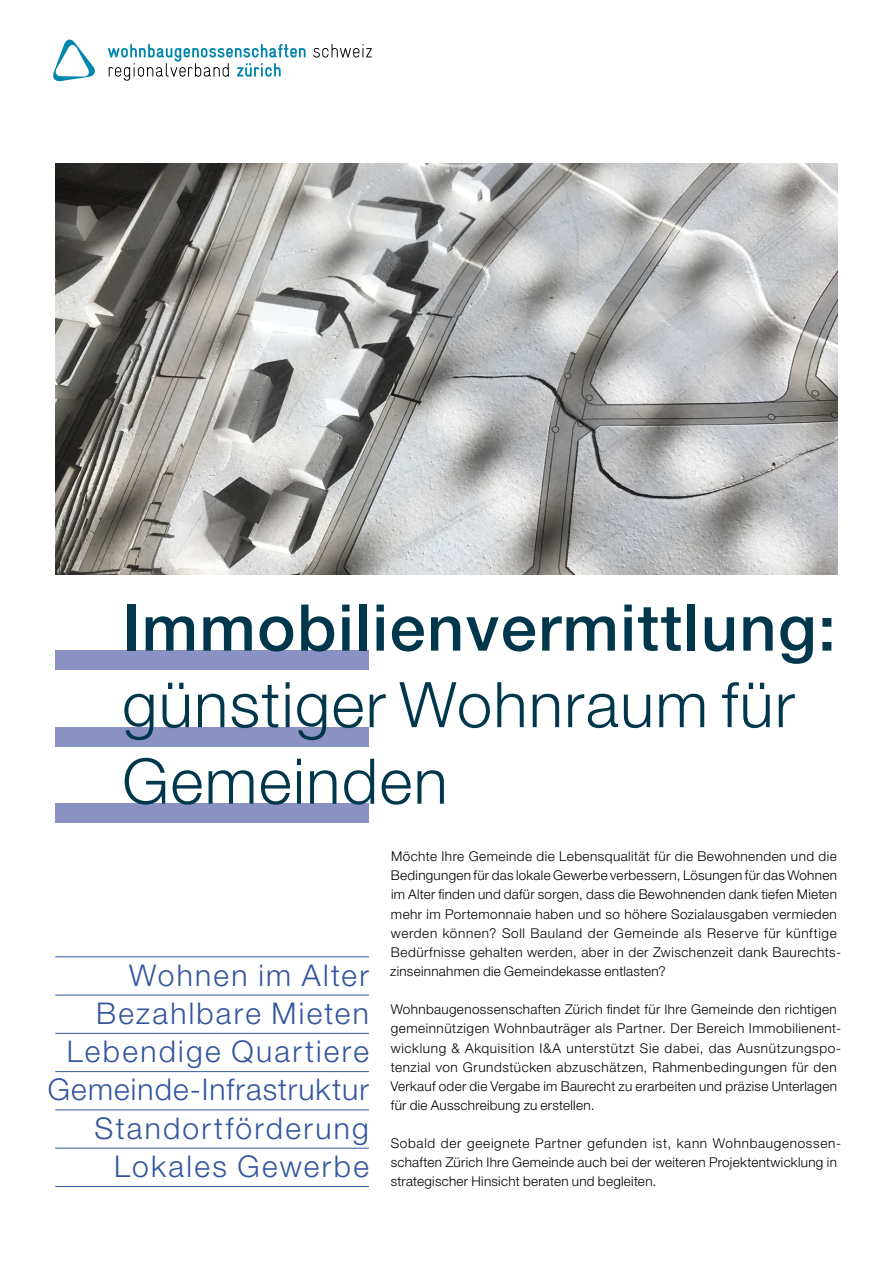
<style>
.page{position:relative;width:893px;height:1263px;background:#fff}
.page>*{position:absolute;margin:0;border:0;box-sizing:border-box;transform-origin:0 0}
.fs_headline{font:500 64.5px "Helvetica Neue LT Std";letter-spacing:.025em;color:#00374c}
.fs_headline-2{font:300 63px/76.5px "Helvetica Neue LT Std";letter-spacing:.025em;color:#00374c}
.fs_wordcloud{font:300 30px "Helvetica Neue LT Std";letter-spacing:.075em;color:#33559e}
.fs_wordcloud-2{font:300 30px "Helvetica Neue LT Std";letter-spacing:.035em;color:#33559e}
.fs_lauftext{font:300 13.5px/19.2px "Helvetica Neue LT Std";letter-spacing:.03em;color:#000}
</style>
<div class="page">
<img style="left:55px;top:164px;width:783px;height:410px">
<svg style="left:313px;top:44px;width:59px;height:14px"></svg>
<svg style="left:108px;top:44px;width:198px;height:37px"></svg>
<svg style="left:53px;top:39px;width:42px;height:43px"></svg>
<hr style="left:55px;top:956px;width:314px;height:1px;background:#33559e">
<hr style="left:55px;top:995px;width:314px;height:1px;background:#33559e">
<hr style="left:55px;top:1033px;width:314px;height:1px;background:#33559e">
<hr style="left:55px;top:1071px;width:314px;height:1px;background:#33559e">
<hr style="left:55px;top:1109px;width:314px;height:1px;background:#33559e">
<hr style="left:55px;top:1148px;width:314px;height:1px;background:#33559e">
<hr style="left:55px;top:1186px;width:314px;height:1px;background:#33559e">
<div style="left:55px;top:651px;width:314px;height:19px;background:#8a92c4"></div>
<div style="left:55px;top:727px;width:314px;height:19px;background:#8a92c4"></div>
<div style="left:55px;top:804px;width:314px;height:19px;background:#8a92c4"></div>
<p class="fs_headline" style="left:122px;top:589px;width:715px">Immobilienvermittlung:</p>
<p class="fs_headline-2" style="left:122px;top:665px;width:674px">günstiger Wohnraum für<br>Gemeinden</p>
<p class="fs_wordcloud" style="left:129px;top:956px;width:241px">Wohnen im Alter</p>
<p class="fs_wordcloud" style="left:96px;top:995px;width:274px">Bezahlbare Mieten</p>
<p class="fs_wordcloud" style="left:67px;top:1033px;width:304px">Lebendige Quartiere</p>
<p class="fs_wordcloud-2" style="left:48px;top:1071px;width:323px">Gemeinde-Infrastruktur</p>
<p class="fs_wordcloud" style="left:94px;top:1109px;width:276px">Standortförderung</p>
<p class="fs_wordcloud" style="left:114px;top:1148px;width:256px">Lokales Gewerbe</p>
<p class="fs_lauftext" style="left:390px;top:846px;width:452px">Möchte Ihre Gemeinde die Lebensqualität für die Bewohnenden und die Bedingungen für das lokale Gewerbe verbessern, Lösungen für das Wohnen im Alter finden und dafür sorgen, dass die Bewohnenden dank tiefen Mieten mehr im Portemonnaie haben und so höhere Sozialausgaben vermieden werden können? Soll Bauland der Gemeinde als Reserve für künftige Bedürfnisse gehalten werden, aber in der Zwischenzeit dank Baurechts&shy;zinseinnahmen die Gemeindekasse entlasten?</p>
<p class="fs_lauftext" style="left:391px;top:999px;width:452px">Wohnbaugenossenschaften Zürich findet für Ihre Gemeinde den richtigen gemeinnützigen Wohnbauträger als Partner. Der Bereich Immobilienent&shy;wicklung &amp; Akquisition I&amp;A unterstützt Sie dabei, das Ausnützungspo&shy;tenzial von Grundstücken abzuschätzen, Rahmenbedingungen für den Verkauf oder die Vergabe im Baurecht zu erarbeiten und präzise Unterlagen für die Ausschreibung zu erstellen.</p>
<p class="fs_lauftext" style="left:391px;top:1133px;width:452px">Sobald der geeignete Partner gefunden ist, kann Wohnbaugenossen&shy;schaften Zürich Ihre Gemeinde auch bei der weiteren Projektentwicklung in strategischer Hinsicht beraten und begleiten.</p>
</div>
